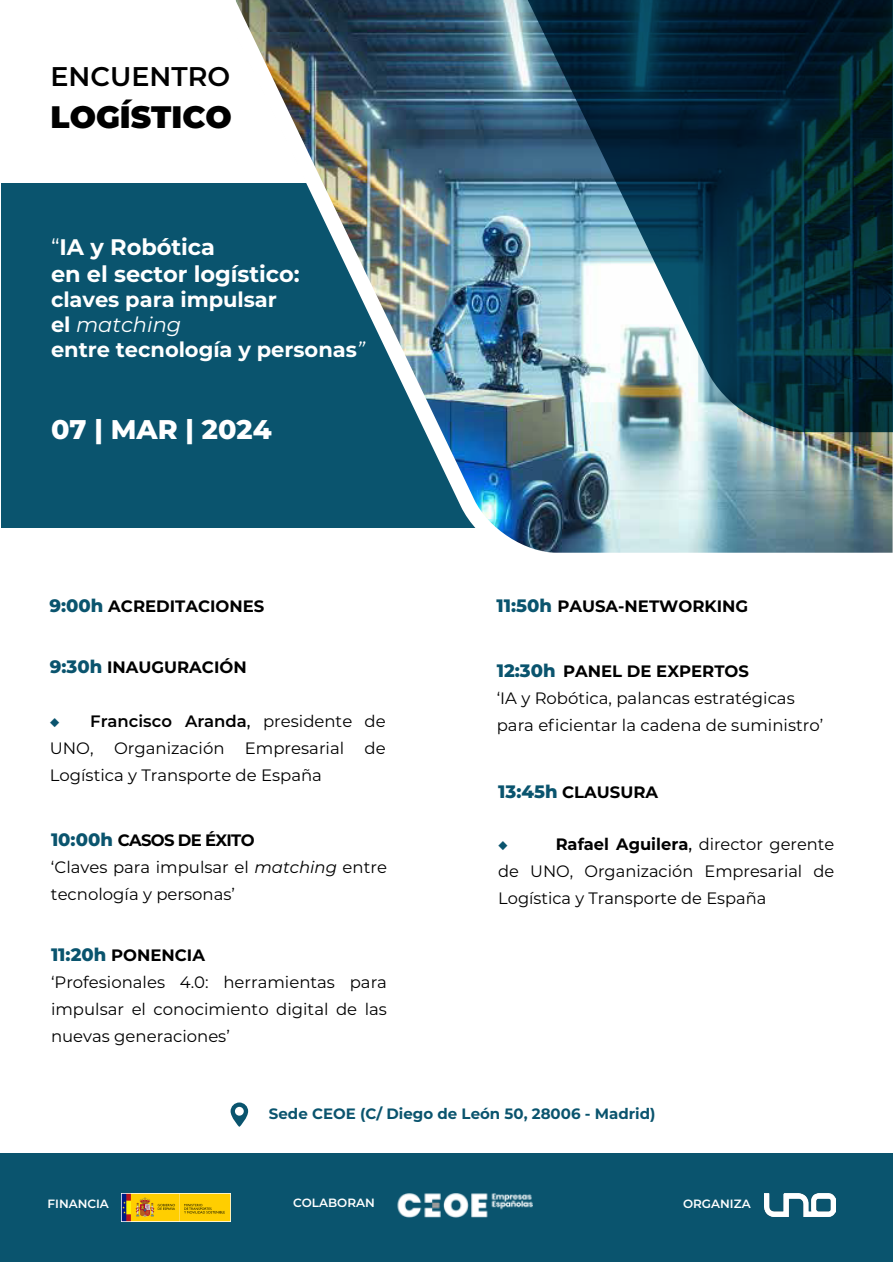
<style>
.page{position:relative;width:893px;height:1263px;background:#fff}
.page>*{position:absolute;margin:0;border:0;box-sizing:border-box;transform-origin:0 0}
.t1{font:900 31.05px "Montserrat";color:#000}
.t2{font:800 27px "Montserrat";color:#fff}
.t3{font:600 27px "Montserrat";color:#000}
.t4{font:700 22.5px/27px "Montserrat";color:#fff}
.t5{font:700 21px/25.2px "Montserrat";color:#fff}
.t6{font:16.5px/27px "Montserrat";color:#000}
.t7{font:700 16.5px "Montserrat";color:#000}
.t8{font:900 16.5px "Montserrat";color:#0a546e}
.t9{font:700 15px "Montserrat";color:#0a546e}
.t10{font:600 12px "Montserrat";color:#fff}
.s1{font-weight:400}
.s2{font-weight:400;font-style:italic}
.s3{font-weight:800;font-size:18px;color:#0a546e}
.s4{font-weight:900;color:#0a546e}
.s5{font-weight:600}
.s6{font-weight:500}
.s7{font-weight:700}
.s8{font-style:italic}
</style>
<div class="page">
<div style="left:1px;top:183px;width:889px;height:344px;background:#0a546e"></div>
<img style="left:197px;top:0;width:695px;height:553px">
<svg style="left:517px;top:0;width:375px;height:432px;background:#325664"></svg>
<div style="left:0;top:1153px;width:892px;height:108px;background:#0a546e"></div>
<img style="left:764px;top:1194px;width:71px;height:22px">
<img style="left:356px;top:1193px;width:228px;height:69px">
<img style="left:121px;top:1193px;width:109px;height:29px">
<svg style="left:231px;top:1102px;width:17px;height:25px"></svg>
<h2 class="t3" style="left:51px;top:57px;width:181px">ENCUENTRO</h2>
<h1 class="t1" style="left:51px;top:94px;width:183px">LOGÍSTICO</h1>
<h3 class="t4" style="left:51px;top:232px;width:250px"><span class="s1">“</span>IA y Robótica<br>en el sector logístico:</h3>
<p class="t5" style="left:51px;top:286px;width:315px">claves para impulsar<br>el <span class="s2">matching<br></span>entre tecnología y personas<span class="s2">”</span></p>
<h2 class="t2" style="left:51px;top:410px;width:222px">07 | MAR | 2024</h2>
<p class="t7" style="left:50px;top:595px;width:216px"><span class="s3">9:00h</span> ACREDITACIONES</p>
<p class="t7" style="left:50px;top:655px;width:198px"><span class="s3">9:30h</span> INAUGURACIÓN</p>
<p class="t6" style="left:50px;top:707px;width:337px;text-align:justify"><span class="s4">◆</span> <span class="s5">Francisco Aranda</span><span class="s6">,</span> presidente de UNO, Organización Empresarial de Logística y Transporte de España</p>
<p class="t6" style="left:51px;top:826px;width:338px"><span class="s3">10:00h</span> <span class="s7">CASOS DE ÉXITO<br></span>‘Claves para impulsar el <span class="s8">matching</span> entre tecnología y personas’</p>
<p class="t6" style="left:51px;top:940px;width:338px"><span class="s3">11:20h</span> <span class="s7">PONENCIA<br></span>‘Profesionales 4.0: herramientas para impulsar el conocimiento digital de las nuevas generaciones’</p>
<p class="t7" style="left:497px;top:594px;width:253px"><span class="s3">11:50h</span> PAUSA-NETWORKING</p>
<p class="t6" style="left:497px;top:657px;width:328px"><span class="s3">12:30h</span> <span class="s7">PANEL DE EXPERTOS<br></span>‘IA y Robótica, palancas estratégicas para eficientar la cadena de suministro’</p>
<p class="t7" style="left:498px;top:780px;width:161px"><span class="s3">13:45h</span> CLAUSURA</p>
<p class="t6" style="left:498px;top:830px;width:338px;text-align:justify;text-indent:57px"><span class="s7">Rafael Aguilera</span><span class="s6">,</span> director gerente de UNO, Organización Empresarial de Logística y Transporte de España</p>
<p class="t8" style="left:498px;top:832px;width:11px">◆</p>
<p class="t9" style="left:269px;top:1103px;width:388px">Sede CEOE (C/ Diego de León 50, 28006 - Madrid)</p>
<p class="t10" style="left:48px;top:1195px;width:63px">FINANCIA</p>
<p class="t10" style="left:293px;top:1195px;width:83px">COLABORAN</p>
<p class="t10" style="left:683px;top:1195px;width:69px">ORGANIZA</p>
</div>
